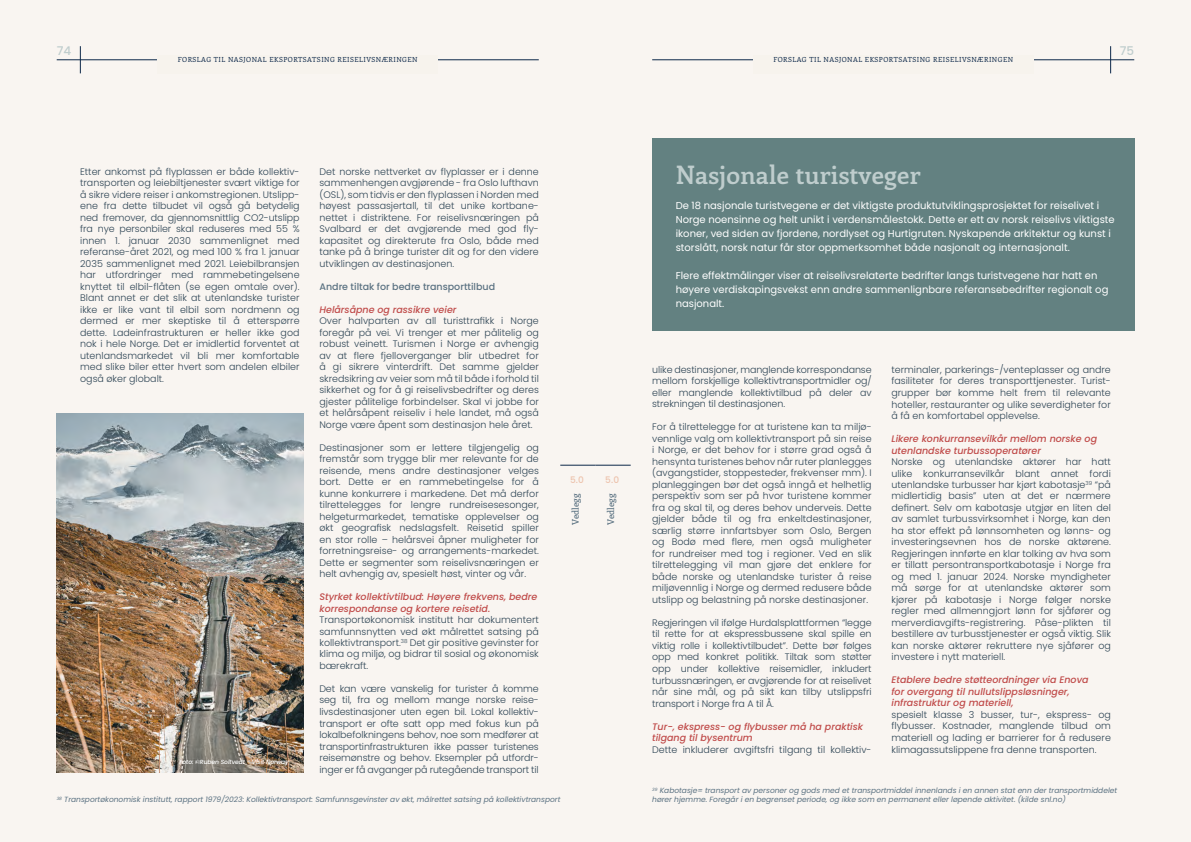
<style>
.page{position:relative;width:1191px;height:842px;background:#fff}
.page>*{position:absolute;margin:0;border:0;box-sizing:border-box;transform-origin:0 0}
.t1{font:600 25px "Enriqueta";letter-spacing:.01em;color:#bfcdcd}
.t2{font:500 12px "Poppins";color:#bfcdcd}
.t3{font:10px/14px "Poppins";color:#fff}
.t4{font:300 9.5px/11.5px "Poppins";color:#2e4555;text-align:justify}
.t5{font:italic 500 9.5px/11.5px "Poppins";color:#c04b4a}
.t6{font:500 9.5px "Poppins";color:#5b7282}
.t7{font:500 9px "Enriqueta";letter-spacing:.01em;color:#5b7282}
.t8{font:500 9px "Poppins";color:#edc3ad}
.t9{font:italic 7.5px/9px "Poppins";color:#5b7282}
.t10{font:7px "Enriqueta";letter-spacing:.07em;color:#0c2749}
.t11{font:italic 500 6px "Poppins";letter-spacing:-.01em;color:#fff}
</style>
<div class="page">
<div style="left:0;top:0;width:595px;height:842px;background:#f9f5f1"></div>
<div style="left:595px;top:0;width:596px;height:842px;background:#f9f5f1"></div>
<hr style="left:57px;top:60px;width:482px;height:1px;background:#0c2749">
<hr style="left:560px;top:465px;width:35px;height:1px;background:#0c2749">
<hr style="left:595px;top:465px;width:35px;height:1px;background:#0c2749">
<hr style="left:652px;top:60px;width:482px;height:1px;background:#0c2749">
<svg style="left:80px;top:46px;width:1px;height:27px"></svg>
<svg style="left:1110px;top:46px;width:1px;height:27px"></svg>
<div style="left:157px;top:55px;width:281px;height:18px;background:#f7f3ed"></div>
<div style="left:753px;top:55px;width:280px;height:18px;background:#f7f3ed"></div>
<img style="left:57px;top:414px;width:246px;height:358px">
<div style="left:652px;top:138px;width:482px;height:193px;background:#638181"></div>
<p class="t2" style="left:57px;top:44px;width:16px">74</p>
<p class="t2" style="left:1119px;top:44px;width:16px">75</p>
<p class="t10" style="left:178px;top:55px;width:241px">FORSLAG TIL NASJONAL EKSPORTSATSING REISELIVSNÆRINGEN</p>
<p class="t10" style="left:773px;top:55px;width:241px">FORSLAG TIL NASJONAL EKSPORTSATSING REISELIVSNÆRINGEN</p>
<p class="t4" style="left:80px;top:165px;width:221px">Etter ankomst på flyplassen er både kollektiv&shy;transporten og leiebiltjenester svært viktige for å sikre videre reiser i ankomstregionen. Utslipp&shy;ene fra dette tilbudet vil også gå betydelig ned fremover, da gjennomsnittlig CO2-utslipp fra nye personbiler skal reduseres med 55 % innen 1. januar 2030 sammenlignet med referanse-året 2021, og med 100 % fra 1. januar 2035 sammenlignet med 2021. Leiebilbransjen har utfordringer med rammebetingelsene knyttet til elbil-flåten (se egen omtale over).<br>Blant annet er det slik at utenlandske turister ikke er like vant til elbil som nordmenn og dermed er mer skeptiske til å etterspørre dette. Ladeinfrastrukturen er heller ikke god nok i hele Norge. Det er imidlertid forventet at utenlandsmarkedet vil bli mer komfortable med slike biler etter hvert som andelen elbiler også øker globalt.</p>
<p class="t4" style="left:319px;top:166px;width:221px">Det norske nettverket av flyplasser er i denne sammenhengen avgjørende - fra Oslo lufthavn (OSL), som tidvis er den flyplassen i Norden med høyest passasjertall, til det unike kortbane&shy;nettet i distriktene. For reiselivsnæringen på Svalbard er det avgjørende med god fly&shy;kapasitet og direkterute fra Oslo, både med tanke på å bringe turister dit og for den videre utviklingen av destinasjonen.</p>
<p class="t6" style="left:319px;top:281px;width:177px">Andre tiltak for bedre transporttilbud</p>
<p class="t5" style="left:319px;top:304px;width:139px">Helårsåpne og rassikre veier</p>
<p class="t4" style="left:319px;top:315px;width:221px">Over halvparten av all turisttrafikk i Norge foregår på vei. Vi trenger et mer pålitelig og robust veinett. Turismen i Norge er avhengig av at flere fjelloverganger blir utbedret for å gi sikrere vinterdrift. Det samme gjelder skredsikring av veier som må til både i forhold til sikkerhet og for å gi reiselivsbedrifter og deres gjester pålitelige forbindelser. Skal vi jobbe for et helårsåpent reiseliv i hele landet, må også Norge være åpent som destinasjon hele året.</p>
<p class="t4" style="left:319px;top:442px;width:221px">Destinasjoner som er lettere tilgjengelig og fremstår som trygge blir mer relevante for de reisende, mens andre destinasjoner velges bort. Dette er en rammebetingelse for å kunne konkurrere i markedene. Det må derfor tilrettelegges for lengre rundreisesesonger, helgeturmarkedet, tematiske opplevelser og økt geografisk nedslagsfelt. Reisetid spiller en stor rolle – helårsvei åpner muligheter for forretningsreise- og arrangements-markedet.<br>Dette er segmenter som reiselivsnæringen er helt avhengig av, spesielt høst, vinter og vår.</p>
<p class="t5" style="left:319px;top:591px;width:219px">Styrket kollektivtilbud: Høyere frekvens, bedre korrespondanse og kortere reisetid.</p>
<p class="t4" style="left:319px;top:614px;width:221px">Transportøkonomisk institutt har dokumentert samfunnsnytten ved økt målrettet satsing på kollektivtransport.<sup>38</sup> Det gir positive gevinster for klima og miljø, og bidrar til sosial og økonomisk bærekraft.</p>
<p class="t4" style="left:319px;top:683px;width:221px">Det kan være vanskelig for turister å komme seg til, fra og mellom mange norske reise&shy;livsdestinasjoner uten egen bil. Lokal kollektiv&shy;transport er ofte satt opp med fokus kun på lokalbefolkningens behov, noe som medfører at transportinfrastrukturen ikke passer turistenes reisemønstre og behov. Eksempler på utfordr&shy;inger er få avganger på rutegående transport til</p>
<p class="t11" style="left:179px;top:759px;width:111px">Foto: ©Ruben Soltvedt - Visit Norway</p>
<p class="t9" style="left:57px;top:795px;width:505px"><sup>38</sup> Transportøkonomisk institutt, rapport 1979/2023: Kollektivtransport: Samfunnsgevinster av økt, målrettet satsing på kollektivtransport</p>
<p class="t8" style="left:570px;top:475px;width:15px">5.0</p>
<p class="t8" style="left:605px;top:475px;width:15px">5.0</p>
<p class="t7" style="left:569px;top:525px;width:33px;rotate:-90deg">Vedlegg</p>
<p class="t7" style="left:605px;top:525px;width:33px;rotate:-90deg">Vedlegg</p>
<h1 class="t1" style="left:675px;top:158px;width:246px">Nasjonale turistveger</h1>
<p class="t3" style="left:675px;top:198px;width:440px">De 18 nasjonale turistvegene er det viktigste produktutviklingsprosjektet for reiselivet i Norge noensinne og helt unikt i verdensmålestokk. Dette er ett av norsk reiselivs viktigste ikoner, ved siden av fjordene, nordlyset og Hurtigruten. Nyskapende arkitektur og kunst i storslått, norsk natur får stor oppmerksomhet både nasjonalt og internasjonalt.</p>
<p class="t3" style="left:675px;top:268px;width:434px">Flere effektmålinger viser at reiselivsrelaterte bedrifter langs turistvegene har hatt en høyere verdiskapingsvekst enn andre sammenlignbare referansebedrifter regionalt og nasjonalt.</p>
<p class="t4" style="left:652px;top:364px;width:221px">ulike destinasjoner, manglende korrespondanse mellom forskjellige kollektivtransportmidler og/ eller manglende kollektivtilbud på deler av strekningen til destinasjonen.</p>
<p class="t4" style="left:652px;top:421px;width:221px">For å tilrettelegge for at turistene kan ta miljø&shy;vennlige valg om kollektivtransport på sin reise i Norge, er det behov for i større grad også å hensynta turistenes behov når ruter planlegges (avgangstider, stoppesteder, frekvenser mm). I planleggingen bør det også inngå et helhetlig perspektiv som ser på hvor turistene kommer fra og skal til, og deres behov underveis. Dette gjelder både til og fra enkeltdestinasjoner, særlig større innfartsbyer som Oslo, Bergen og Bodø med flere, men også muligheter for rundreiser med tog i regioner. Ved en slik tilrettelegging vil man gjøre det enklere for både norske og utenlandske turister å reise miljøvennlig i Norge og dermed redusere både utslipp og belastning på norske destinasjoner.</p>
<p class="t4" style="left:652px;top:617px;width:221px">Regjeringen vil ifølge Hurdalsplattformen “legge til rette for at ekspressbussene skal spille en viktig rolle i kollektivtilbudet”. Dette bør følges opp med konkret politikk. Tiltak som støtter opp under kollektive reisemidler, inkludert turbussnæringen, er avgjørende for at reiselivet når sine mål, og på sikt kan tilby utslippsfri transport i Norge fra A til Å.</p>
<p class="t5" style="left:652px;top:720px;width:212px">Tur-, ekspress- og flybusser må ha praktisk tilgang til bysentrum</p>
<p class="t4" style="left:652px;top:743px;width:221px">Dette inkluderer avgiftsfri tilgang til kollektiv-</p>
<p class="t4" style="left:891px;top:364px;width:221px">terminaler, parkerings-/venteplasser og andre fasiliteter for deres transporttjenester. Turist&shy;grupper bør komme helt frem til relevante hoteller, restauranter og ulike severdigheter for å få en komfortabel opplevelse.</p>
<p class="t5" style="left:891px;top:433px;width:207px">Likere konkurransevilkår mellom norske og utenlandske turbussoperatører</p>
<p class="t4" style="left:891px;top:456px;width:221px">Norske og utenlandske aktører har hatt ulike konkurransevilkår blant annet fordi utenlandske turbusser har kjørt kabotasje<sup>39</sup> “på midlertidig basis” uten at det er nærmere definert. Selv om kabotasje utgjør en liten del av samlet turbussvirksomhet i Norge, kan den ha stor effekt på lønnsomheten og lønns- og investeringsevnen hos de norske aktørene.<br>Regjeringen innførte en klar tolking av hva som er tillatt persontransportkabotasje i Norge fra og med 1. januar 2024. Norske myndigheter må sørge for at utenlandske aktører som kjører på kabotasje i Norge følger norske regler med allmenngjort lønn for sjåfører og merverdiavgifts-registrering. Påse-plikten til bestillere av turbusstjenester er også viktig. Slik kan norske aktører rekruttere nye sjåfører og investere i nytt materiell.</p>
<p class="t5" style="left:891px;top:674px;width:199px">Etablere bedre støtteordninger via Enova for overgang til nullutslippsløsninger, infrastruktur og materiell,</p>
<p class="t4" style="left:891px;top:709px;width:221px">spesielt klasse 3 busser, tur-, ekspress- og flybusser. Kostnader, manglende tilbud om materiell og lading er barrierer for å redusere klimagassutslippene fra denne transporten.</p>
<p class="t9" style="left:652px;top:786px;width:466px"><sup>39</sup> Kabotasje= transport av personer og gods med et transportmiddel innenlands i en annen stat enn der transportmiddelet hører hjemme. Foregår i en begrenset periode, og ikke som en permanent eller løpende aktivitet. (kilde snl.no)</p>
</div>
